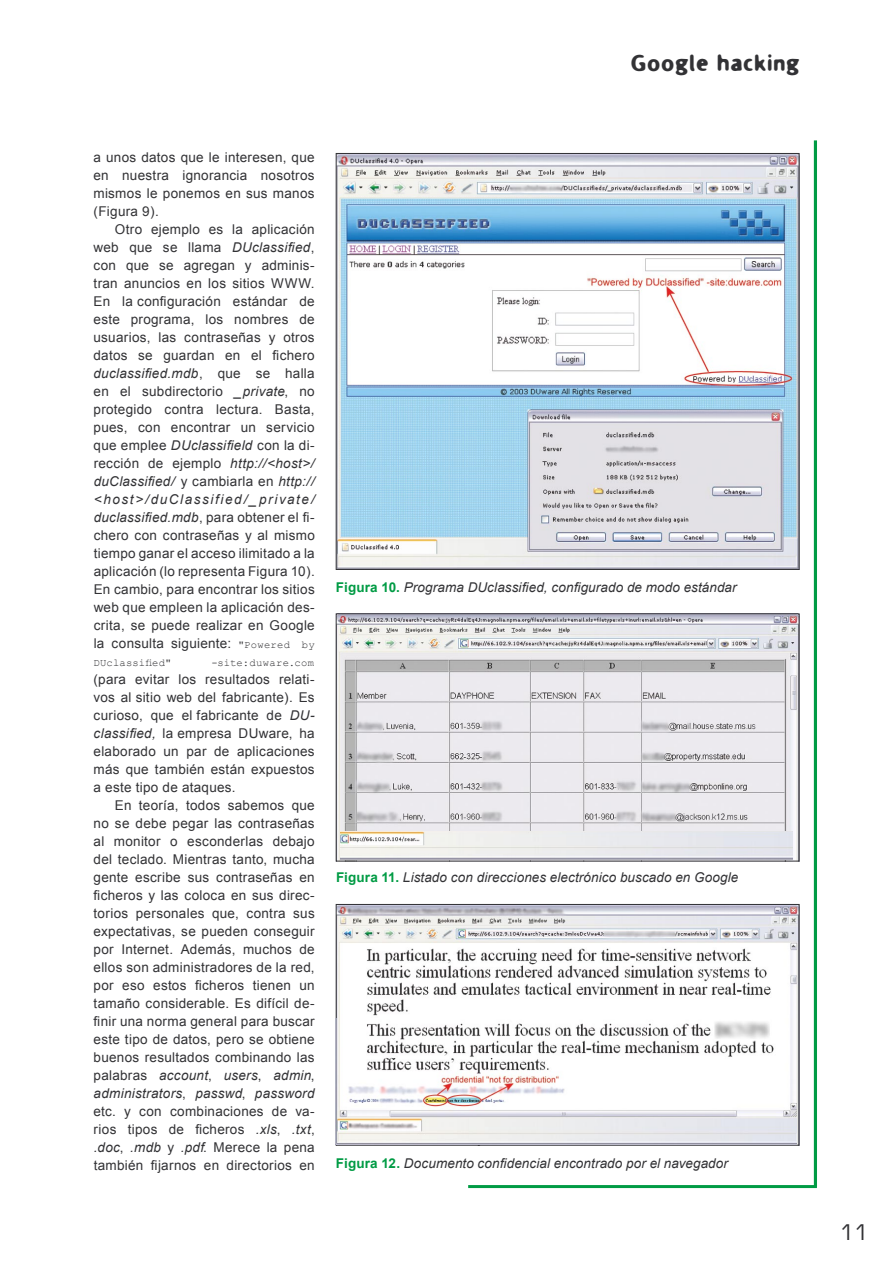
<style>
.page{position:relative;width:893px;height:1263px;background:#fff}
.page>*{position:absolute;margin:0;border:0;box-sizing:border-box;transform-origin:0 0}
.t1{font:21px "EFN Wet Letters";letter-spacing:.05em;color:#323235;scale:1.1 1}
.t2{font:21px "Euromode";color:#323235}
.t3{font:13.5px/18px "Arial";letter-spacing:.02em;color:#323235;text-align:justify}
.t4{font:italic 13.5px "Arial";letter-spacing:.01em;color:#323235}
.t5{font:10.5px "Courier New";letter-spacing:.025em;color:#323235}
.s1{font-style:italic}
.s2{font-family:"Courier New";font-size:10.5px}
.s3{font-weight:700;font-style:normal;color:#009b44}
</style>
<div class="page">
<hr style="left:468px;top:1185px;width:349px;height:3px;background:#009b44">
<hr style="left:814px;top:140px;width:3px;height:1046px;background:#009b44">
<img style="left:338px;top:616px;width:459px;height:243px">
<img style="left:338px;top:906px;width:459px;height:112px">
<img style="left:340px;top:831px;width:453px;height:28px">
<img style="left:338px;top:155px;width:459px;height:413px">
<img style="left:336px;top:1018px;width:461px;height:127px">
<h1 class="t1" style="left:631px;top:49px;width:155px">Google hacking</h1>
<p class="t3" style="left:94px;top:148px;width:223px">a unos datos que le interesen, que en nuestra ignorancia nosotros mismos le ponemos en sus manos (Figura 9).</p>
<p class="t3" style="left:94px;top:220px;width:223px;text-indent:21px">Otro ejemplo es la aplicación web que se llama <span class="s1">DUclassified</span>, con que se agregan y adminis&shy;tran anuncios en los sitios WWW.<br>En la configuración estándar de este programa, los nombres de usuarios, las contraseñas y otros datos se guardan en el fichero <span class="s1">duclassified.mdb</span>, que se halla en el subdirectorio <span class="s1">_private</span>, no protegido contra lectura. Basta, pues, con encontrar un servicio que emplee <span class="s1">DUclassifield</span> con la di&shy;rección de ejemplo <span class="s1">http://&lt;host&gt;/ duClassified/</span> y cambiarla en <span class="s1">http:// &lt;host&gt;/duClassified/_private/ duclassified.mdb</span>, para obtener el fi&shy;chero con contraseñas y al mismo tiempo ganar el acceso ilimitado a la aplicación (lo representa Figura 10).<br>En cambio, para encontrar los sitios web que empleen la aplicación des&shy;crita, se puede realizar en Google la consulta siguiente: <span class="s2">"Powered by</span></p>
<p class="t5" style="left:94px;top:656px;width:79px">DUclassified"</p>
<p class="t5" style="left:211px;top:656px;width:104px">-site:duware.com</p>
<p class="t3" style="left:94px;top:670px;width:223px">(para evitar los resultados relati&shy;vos al sitio web del fabricante). Es curioso, que el fabricante de <span class="s1">DU&shy;classified,</span> la empresa DUware, ha elaborado un par de aplicaciones más que también están expuestos a este tipo de ataques.</p>
<p class="t3" style="left:94px;top:796px;width:223px;text-indent:21px">En teoría, todos sabemos que no se debe pegar las contraseñas al monitor o esconderlas debajo del teclado. Mientras tanto, mucha gente escribe sus contraseñas en ficheros y las coloca en sus direc&shy;torios personales que, contra sus expectativas, se pueden conseguir por Internet. Además, muchos de ellos son administradores de la red, por eso estos ficheros tienen un tamaño considerable. Es difícil de&shy;finir una norma general para buscar este tipo de datos, pero se obtiene buenos resultados combinando las palabras <span class="s1">account</span>, <span class="s1">users</span>, <span class="s1">admin</span>, <span class="s1">administrators</span>, <span class="s1">passwd</span>, <span class="s1">password </span>etc. y con combinaciones de va&shy;rios tipos de ficheros <span class="s1">.xls</span>, <span class="s1">.txt</span>, <span class="s1">.doc</span>, <span class="s1">.mdb</span> y <span class="s1">.pdf</span>. Merece la pena también fijarnos en directorios en</p>
<p class="t4" style="left:336px;top:579px;width:402px"><span class="s3">Figura 10.</span> Programa DUclassified, configurado de modo estándar</p>
<p class="t4" style="left:336px;top:868px;width:404px"><span class="s3">Figura 11.</span> Listado con direcciones electrónico buscado en Google</p>
<p class="t4" style="left:336px;top:1154px;width:394px"><span class="s3">Figura 12.</span> Documento confidencial encontrado por el navegador</p>
<h1 class="t2" style="left:840px;top:1219px;width:30px">11</h1>
</div>
